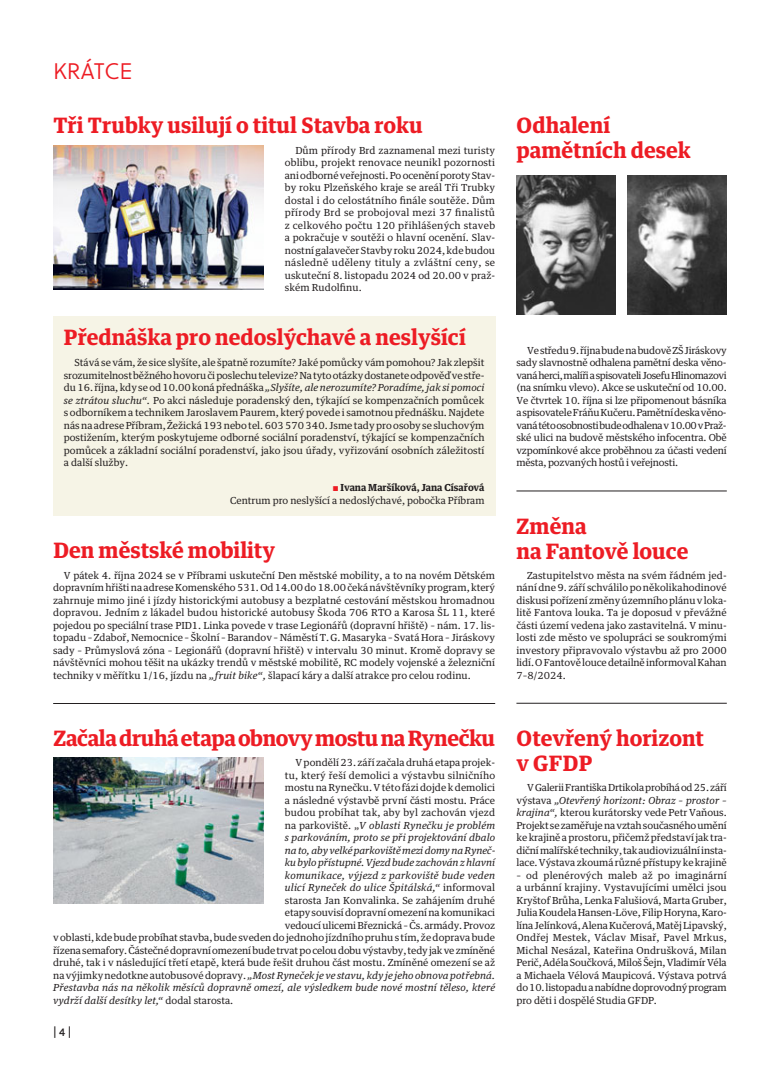
<style>
.page{position:relative;width:780px;height:1088px;background:#fff}
.page>*{position:absolute;margin:0;border:0;box-sizing:border-box;transform-origin:0 0}
.t1{font:22.5px "Soleil Lt";color:#ed1c24}
.t2{font:700 21.25px/25px "Guardian Text Egyp";color:#ed1c24}
.t3{font:700 21.25px "Guardian Text Egyp";letter-spacing:-.02em;color:#ed1c24}
.t4{font:11.25px "Soleil Bk";color:#231f20}
.t5{font:9.75px/12.5px "Guardian Text Egyp";color:#231f20;text-align:justify}
.t6{font:italic 9.75px "Guardian Text Egyp";letter-spacing:.015em;color:#231f20}
.t7{font:9.75px "Guardian Text Egyp";letter-spacing:.02em;color:#231f20}
.s1{font-style:italic}
.s2{font-family:"Soleil Bk";font-size:9.62px;color:#ed1c24}
.s3{font-weight:700}
.s4{font-style:normal}
</style>
<div class="page">
<hr style="left:53px;top:703px;width:442px;height:1px;background:#231f20">
<hr style="left:516px;top:703px;width:210px;height:1px;background:#231f20">
<hr style="left:516px;top:491px;width:210px;height:1px;background:#231f20">
<div style="left:53px;top:316px;width:442px;height:200px;background:#f6f4e6"></div>
<img style="left:53px;top:758px;width:210px;height:145px">
<img style="left:53px;top:146px;width:210px;height:144px">
<img style="left:516px;top:175px;width:99px;height:140px">
<img style="left:627px;top:175px;width:99px;height:140px">
<h1 class="t1" style="left:53px;top:58px;width:81px">KRÁTCE</h1>
<h2 class="t2" style="left:53px;top:114px;width:371px">Tři Trubky usilují o titul Stavba roku</h2>
<p class="t5" style="left:285px;top:145px;width:212px;text-indent:11px">Dům přírody Brd zaznamenal mezi turisty oblibu, projekt renovace neunikl pozornosti ani odborné veřejnosti. Po ocenění poroty Stav&shy;by roku Plzeňského kraje se areál Tři Trubky dostal i do celostátního finále soutěže. Dům přírody Brd se probojoval mezi 37 finalistů z celkového počtu 120 přihlášených staveb a pokračuje v soutěži o hlavní ocenění. Slav&shy;nostní galavečer Stavby roku 2024, kde budou následně uděleny tituly a zvláštní ceny, se uskuteční 8. listopadu 2024 od 20.00 v praž&shy;ském Rudolfinu.</p>
<h2 class="t2" style="left:64px;top:326px;width:403px">Přednáška pro nedoslýchavé a neslyšící</h2>
<p class="t5" style="left:64px;top:357px;width:422px;text-indent:11px">Stává se vám, že sice slyšíte, ale špatně rozumíte? Jaké pomůcky vám pomohou? Jak zlepšit srozumitelnost běžného hovoru či poslechu televize? Na tyto otázky dostanete odpověď ve stře&shy;du 16. října, kdy se od 10.00 koná přednáška <span class="s1">„Slyšíte, ale nerozumíte? Poradíme, jak si pomoci se ztrátou sluchu“.</span> Po akci následuje poradenský den, týkající se kompenzačních pomůcek s odborníkem a technikem Jaroslavem Paurem, který povede i samotnou přednášku. Najdete nás na adrese Příbram, Žežická 193 nebo tel. 603 570 340. Jsme tady pro osoby se sluchovým postižením, kterým poskytujeme odborné sociální poradenství, týkající se kompenzačních pomůcek a základní sociální poradenství, jako jsou úřady, vyřizování osobních záležitostí a další služby.</p>
<p class="t5" style="left:230px;top:482px;width:256px;text-align:right"><span class="s2">S</span> <span class="s3">Ivana Maršíková, Jana Císařová<br></span>Centrum pro neslyšící a nedoslýchavé, pobočka Příbram</p>
<h2 class="t2" style="left:53px;top:539px;width:223px">Den městské mobility</h2>
<p class="t5" style="left:53px;top:570px;width:443px;text-indent:11px">V pátek 4. října 2024 se v Příbrami uskuteční Den městské mobility, a to na novém Dětském dopravním hřišti na adrese Komenského 531. Od 14.00 do 18.00 čeká návštěvníky program, který zahrnuje mimo jiné i jízdy historickými autobusy a bezplatné cestování městskou hromadnou dopravou. Jedním z lákadel budou historické autobusy Škoda 706 RTO a Karosa ŠL 11, které pojedou po speciální trase PID1. Linka povede v trase Legionářů (dopravní hřiště) – nám. 17. lis&shy;topadu – Zdaboř, Nemocnice – Školní – Barandov – Náměstí T. G. Masaryka – Svatá Hora – Jiráskovy sady – Průmyslová zóna – Legionářů (dopravní hřiště) v intervalu 30 minut. Kromě dopravy se návštěvníci mohou těšit na ukázky trendů v městské mobilitě, RC modely vojenské a železniční techniky v měřítku 1/16, jízdu na <span class="s1">„fruit bike“,</span> šlapací káry a další atrakce pro celou rodinu.</p>
<h2 class="t3" style="left:53px;top:729px;width:443px">Začala druhá etapa obnovy mostu na Rynečku</h2>
<p class="t5" style="left:295px;top:757px;width:201px">V pondělí 23. září začala druhá etapa projek-</p>
<p class="t5" style="left:285px;top:770px;width:212px">tu, který řeší demolici a výstavbu silničního</p>
<p class="t5" style="left:285px;top:782px;width:212px">mostu na Rynečku. V této fázi dojde k demolici</p>
<p class="t5" style="left:285px;top:795px;width:212px">a následné výstavbě první části mostu. Práce</p>
<p class="t7" style="left:285px;top:808px;width:212px">budou probíhat tak, aby byl zachován vjezd</p>
<p class="t6" style="left:285px;top:821px;width:212px"><span class="s4">na parkoviště. „</span>V oblasti Rynečku je problém</p>
<p class="t6" style="left:285px;top:833px;width:212px">s parkováním, proto se při projektování dbalo</p>
<p class="t6" style="left:285px;top:846px;width:212px">na to, aby velké parkoviště mezi domy na Ryneč-</p>
<p class="t6" style="left:285px;top:858px;width:212px">ku bylo přístupné. Vjezd bude zachován z hlavní</p>
<p class="t6" style="left:285px;top:871px;width:212px">komunikace, výjezd z parkoviště bude veden</p>
<p class="t6" style="left:285px;top:883px;width:212px">ulicí Ryneček do ulice Špitálská,“ <span class="s4">informoval</span></p>
<p class="t5" style="left:285px;top:895px;width:212px">starosta Jan Konvalinka. Se zahájením druhé</p>
<p class="t5" style="left:285px;top:907px;width:212px">etapy souvisí dopravní omezení na komunikaci</p>
<p class="t5" style="left:285px;top:920px;width:212px">vedoucí ulicemi Březnická – Čs. armády. Provoz</p>
<p class="t5" style="left:53px;top:932px;width:443px">v oblasti, kde bude probíhat stavba, bude sveden do jednoho jízdního pruhu s tím, že doprava bude</p>
<p class="t5" style="left:53px;top:945px;width:443px">řízena semafory. Částečné dopravní omezení bude trvat po celou dobu výstavby, tedy jak ve zmíněné</p>
<p class="t5" style="left:53px;top:957px;width:443px">druhé, tak i v následující třetí etapě, která bude řešit druhou část mostu. Zmíněné omezení se až</p>
<p class="t6" style="left:53px;top:971px;width:443px"><span class="s4">na výjimky nedotkne autobusové dopravy.</span> „Most Ryneček je ve stavu, kdy je jeho obnova potřebná.</p>
<p class="t6" style="left:53px;top:983px;width:443px">Přestavba nás na několik měsíců dopravně omezí, ale výsledkem bude nové mostní těleso, které</p>
<p class="t6" style="left:53px;top:996px;width:182px">vydrží další desítky let,“ <span class="s4">dodal starosta.</span></p>
<p class="t4" style="left:53px;top:1026px;width:20px">| 4|</p>
<h2 class="t2" style="left:516px;top:114px;width:176px">Odhalení pamětních desek</h2>
<p class="t5" style="left:516px;top:345px;width:212px;text-indent:11px">Ve středu 9. října bude na budově ZŠ Jiráskovy sady slavnostně odhalena pamětní deska věno&shy;vaná herci, malíři aspisovateli Josefu Hlinomazovi (na snímku vlevo). Akce se uskuteční od 10.00.<br>Ve čtvrtek 10. října si lze připomenout básníka aspisovatele Fráňu Kučeru. Pamětní deska věno&shy;vaná této osobnosti bude odhalena v 10.00 vPraž&shy;ské ulici na budově městského infocentra. Obě vzpomínkové akce proběhnou za účasti vedení města, pozvaných hostů i veřejnosti.</p>
<h2 class="t2" style="left:516px;top:515px;width:173px">Změna<br>na Fantově louce</h2>
<p class="t5" style="left:516px;top:570px;width:212px;text-indent:11px">Zastupitelstvo města na svém řádném jed&shy;nání dne 9. září schválilo po několikahodinové diskusi pořízení změny územního plánu v loka&shy;litě Fantova louka. Ta je doposud v převážné části území vedena jako zastavitelná. V minu&shy;losti zde město ve spolupráci se soukromými investory připravovalo výstavbu až pro 2000 lidí. O Fantově louce detailně informoval Kahan 7–8/2024.</p>
<h2 class="t2" style="left:516px;top:727px;width:189px">Otevřený horizont v GFDP</h2>
<p class="t5" style="left:516px;top:782px;width:212px;text-indent:11px">VGalerii Františka Drtikola probíhá od 25. září výstava <span class="s1">„Otevřený horizont: Obraz – prostor – krajina“,</span> kterou kurátorsky vede Petr Vaňous.<br>Projekt se zaměřuje na vztah současného umění ke krajině a prostoru, přičemž představí jak tra&shy;diční malířské techniky, tak audiovizuální insta&shy;lace. Výstava zkoumá různé přístupy ke krajině</p>
<p class="t5" style="left:516px;top:870px;width:212px">– od plenérových maleb až po imaginární a urbánní krajiny. Vystavujícími umělci jsou Kryštof Brůha, Lenka Falušiová, Marta Gruber, Julia Koudela Hansen-Löve, Filip Horyna, Karo&shy;lína Jelínková, Alena Kučerová, Matěj Lipavský, Ondřej Mestek, Václav Misař, Pavel Mrkus, Michal Nesázal, Kateřina Ondrušková, Milan Perič, Adéla Součková, Miloš Šejn, Vladimír Véla a Michaela Vélová Maupicová. Výstava potrvá do 10. listopadu anabídne doprovodný program pro děti i dospělé Studia GFDP.</p>
</div>
